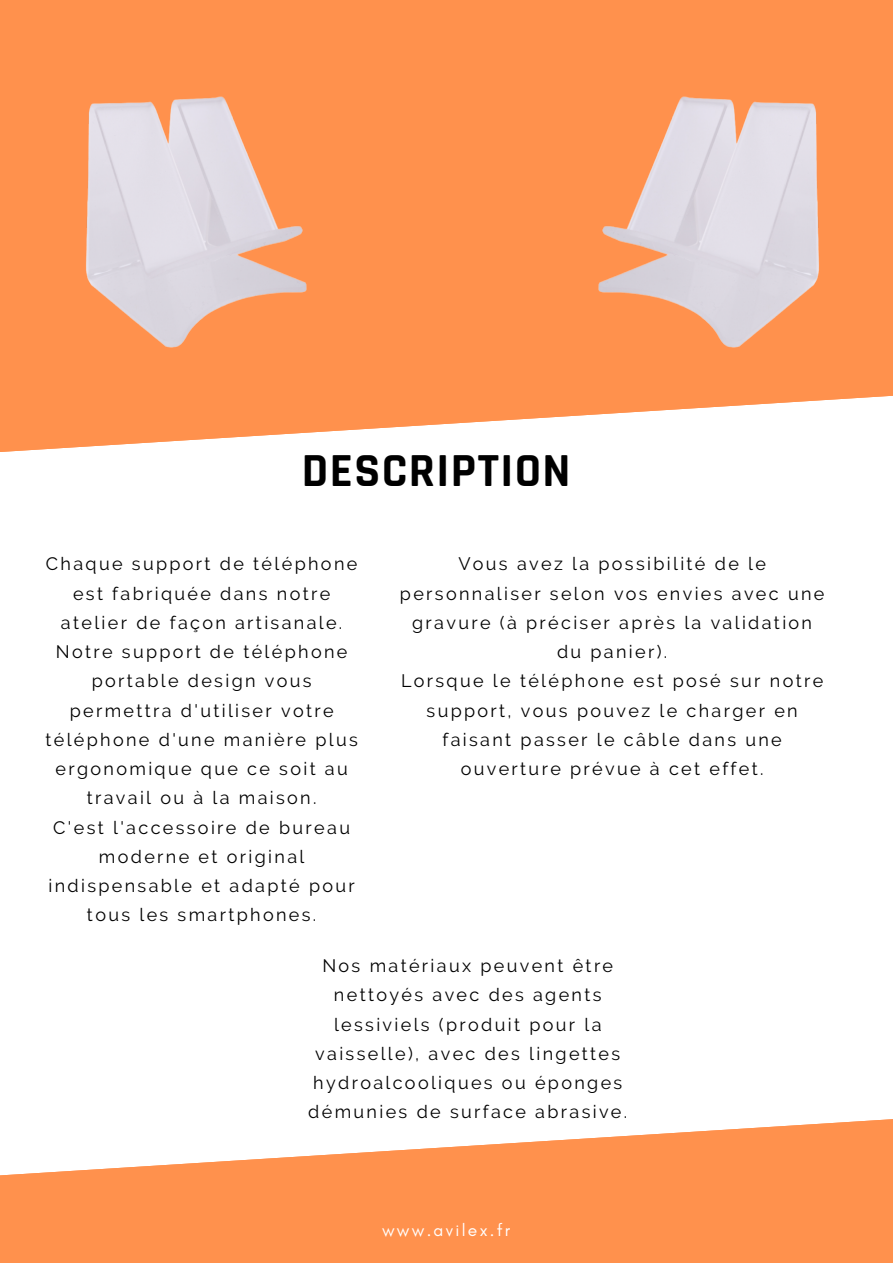
<style>
.page{position:relative;width:893px;height:1264px;background:#fff}
.page>*{position:absolute;margin:0;border:0;box-sizing:border-box;transform-origin:0 0}
.t1{font:700 48px "Rajdhani";letter-spacing:.03em;color:#000}
.t2{font:18px/29.2px "Raleway";letter-spacing:.13em;color:#000;text-align:center}
.t3{font:17.4px "Glacial Indifference";letter-spacing:.13em;color:#fff}
</style>
<div class="page">
<div style="left:0;top:0;width:892px;height:1262px;background:#ff914d"></div>
<div style="left:0;top:419px;width:892px;height:757px;background:#fff"></div>
<img style="left:12px;top:96px;width:379px;height:347px">
<img style="left:514px;top:96px;width:378px;height:347px">
<h1 class="t1" style="left:302px;top:441px;width:270px">DESCRIPTION</h1>
<p class="t2" style="left:45px;top:549px;width:314px">Chaque support de téléphone est fabriquée dans notre atelier de façon artisanale.<br>Notre support de téléphone portable design vous permettra d'utiliser votre téléphone d'une manière plus ergonomique que ce soit au travail ou à la maison.<br>C'est l'accessoire de bureau moderne et original indispensable et adapté pour tous les smartphones.</p>
<p class="t2" style="left:400px;top:549px;width:426px">Vous avez la possibilité de le personnaliser selon vos envies avec une gravure (à préciser après la validation du panier).<br>Lorsque le téléphone est posé sur notre support, vous pouvez le charger en faisant passer le câble dans une ouverture prévue à cet effet.</p>
<p class="t2" style="left:308px;top:951px;width:320px">Nos matériaux peuvent être nettoyés avec des agents lessiviels (produit pour la vaisselle), avec des lingettes hydroalcooliques ou éponges démunies de surface abrasive.</p>
<p class="t3" style="left:382px;top:1219px;width:130px">www.avilex.fr</p>
</div>
